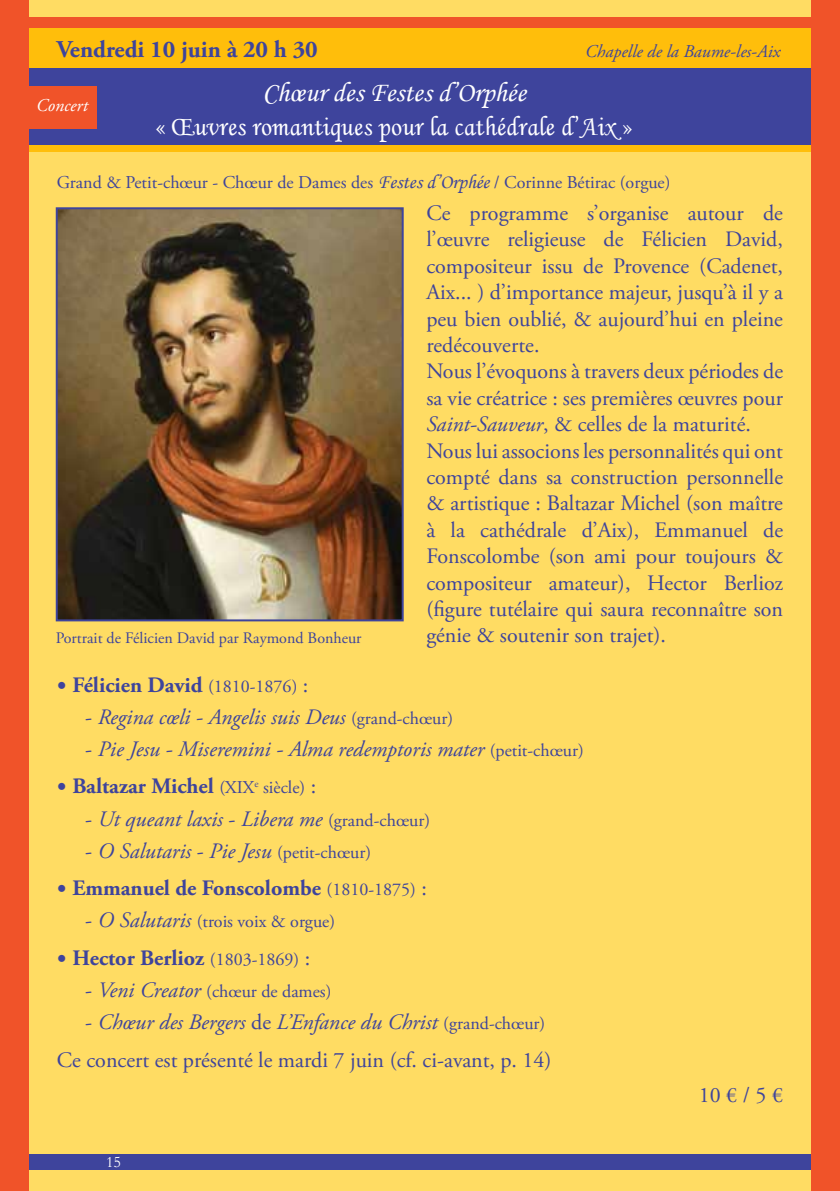
<style>
.page{position:relative;width:840px;height:1191px;background:#fff}
.page>*{position:absolute;margin:0;border:0;box-sizing:border-box;transform-origin:0 0}
.t1{font:italic 28px "Monotype Corsiva";color:#fff}
.t2{font:28px "Monotype Corsiva";color:#fff}
.t3{font:700 24px "Adobe Garamond Pro";color:#3e449c}
.t4{font:22px/26.4px "Adobe Garamond Pro";color:#3e449c}
.t5{font:italic 22px/37.8px "Adobe Garamond Pro";color:#3e449c}
.t6{font:700 22px "Adobe Garamond Pro";color:#3e449c}
.t7{font:18px/37.8px "Adobe Garamond Pro";color:#3e449c}
.t8{font:italic 18px "Adobe Garamond Pro";color:#3e449c}
.t9{font:italic 18px "Adobe Garamond Pro";color:#fff}
.t10{font:16px "Adobe Garamond Pro";color:#3e449c}
.t11{font:16px "Garamond";color:#fff}
.s1{font-family:"Monotype Corsiva";font-size:20px}
.s2{font-style:italic}
.s3{font-weight:400;font-size:18px}
.s4{font-weight:400}
.s5{font-style:normal}
.s6{font-style:normal;font-size:18px}
.s7{font-weight:700;font-style:normal}
.s8{font-size:22px}
.s9{font-style:italic;font-size:22px}
.s10{font-weight:700;font-size:22px}
.s11{font-size:18px}
</style>
<div class="page">
<div style="left:0;top:0;width:839px;height:1191px;background:#ffdc63"></div>
<div style="left:0;top:1154px;width:839px;height:15px;background:#3e449c"></div>
<div style="left:0;top:17px;width:839px;height:12px;background:#f05329"></div>
<div style="left:0;top:65px;width:831px;height:86px;background:#3e449c"></div>
<div style="left:5px;top:28px;width:833px;height:40px;background:#ffbe0b"></div>
<div style="left:27px;top:86px;width:69px;height:42px;background:#f05329"></div>
<div style="left:3px;top:145px;width:835px;height:6px;background:#ffbe0b"></div>
<div style="left:0;top:0;width:28px;height:1191px;background:#f05329"></div>
<div style="left:811px;top:0;width:28px;height:1191px;background:#f05329"></div>
<img style="left:59px;top:210px;width:341px;height:408px">
<div style="left:56px;top:207px;width:347px;height:414px;border:2px solid #3e449c"></div>
<p class="t3" style="left:57px;top:36px;width:262px">Vendredi 10 juin à 20 h 30</p>
<p class="t8" style="left:584px;top:41px;width:197px">Chapelle de la Baume-les-Aix</p>
<p class="t2" style="left:262px;top:76px;width:265px">Chœur des Festes d’Orphée</p>
<p class="t1" style="left:155px;top:109px;width:487px">«Œuvres romantiques pour lacathédraled’Aix »</p>
<p class="t9" style="left:36px;top:94px;width:53px">Concert</p>
<p class="t7" style="left:57px;top:164px;width:614px">Grand &amp; Petit-chœur - Chœur de Dames des <span class="s1">Festes d’Orphée</span> / Corinne Bétirac (orgue)</p>
<p class="t4" style="left:426px;top:200px;width:358px">Ce programme s’organise autour de l’œuvre religieuse de Félicien David, compositeur issu de Provence (Cadenet, Aix... ) d’importance majeur, jusqu’à il y a peu bien oublié, &amp; aujourd’hui en pleine redécouverte.<br>Nous l’évoquons à travers deux périodes de sa vie créatrice : ses premières œuvres pour <span class="s2">Saint-Sauveur</span>, &amp; celles de la maturité.<br>Nous lui associons les personnalités qui ont compté dans sa construction personnelle &amp; artistique : Baltazar Michel (son maître à la cathédrale d’Aix), Emmanuel de Fonscolombe (son ami pour toujours &amp; compositeur amateur), Hector Berlioz (figure tutélaire qui saura reconnaître son génie &amp; soutenir son trajet).</p>
<p class="t6" style="left:72px;top:671px;width:237px">Félicien David <span class="s3">(1810-1876)</span> <span class="s4">:</span></p>
<p class="t5" style="left:85px;top:698px;width:369px"><span class="s5">-</span> Regina cœli - Angelis suis Deus <span class="s6">(grand-chœur)</span></p>
<p class="t5" style="left:72px;top:730px;width:512px;text-indent:13px"><span class="s5">-</span> Pie Jesu - Miseremini - Alma redemptoris mater <span class="s6">(petit-chœur)<br></span><span class="s7">Baltazar Michel</span> <span class="s6">(XIX</span><sup>e</sup> <span class="s6">siècle)</span> <span class="s5">:</span></p>
<p class="t5" style="left:85px;top:800px;width:346px"><span class="s5">-</span> Ut queant laxis <span class="s5">-</span> Libera me <span class="s6">(grand-chœur)</span></p>
<p class="t7" style="left:72px;top:833px;width:356px;text-indent:13px"><span class="s8">-</span> <span class="s9">O Salutaris</span> <span class="s8">-</span> <span class="s9">Pie Jesu</span> (petit-chœur)<br><span class="s10">Emmanuel de Fonscolombe</span> (1810-1875) <span class="s8">:</span></p>
<p class="t7" style="left:85px;top:903px;width:251px"><span class="s8">-</span> <span class="s9">O Salutaris</span> (trois voix &amp; orgue)</p>
<p class="t6" style="left:72px;top:945px;width:239px">Hector Berlioz <span class="s3">(1803-1869)</span> <span class="s4">:</span></p>
<p class="t7" style="left:85px;top:973px;width:247px"><span class="s8">-</span> <span class="s9">Veni Creator</span> (chœur de dames)</p>
<p class="t4" style="left:57px;top:1004px;width:496px;line-height:37.8px;text-align:right">- <span class="s2">Chœur des Bergers</span> de <span class="s2">L’Enfance du Christ</span> <span class="s11">(grand-chœur)<br></span>Ce concert est présenté le mardi 7 juin (cf. ci-avant, p. 14)</p>
<p class="t4" style="left:698px;top:1082px;width:86px">10 € / 5 €</p>
<p class="t10" style="left:56px;top:629px;width:307px">Portrait de Félicien David par Raymond Bonheur</p>
<p class="t11" style="left:106px;top:1151px;width:17px">15</p>
</div>
